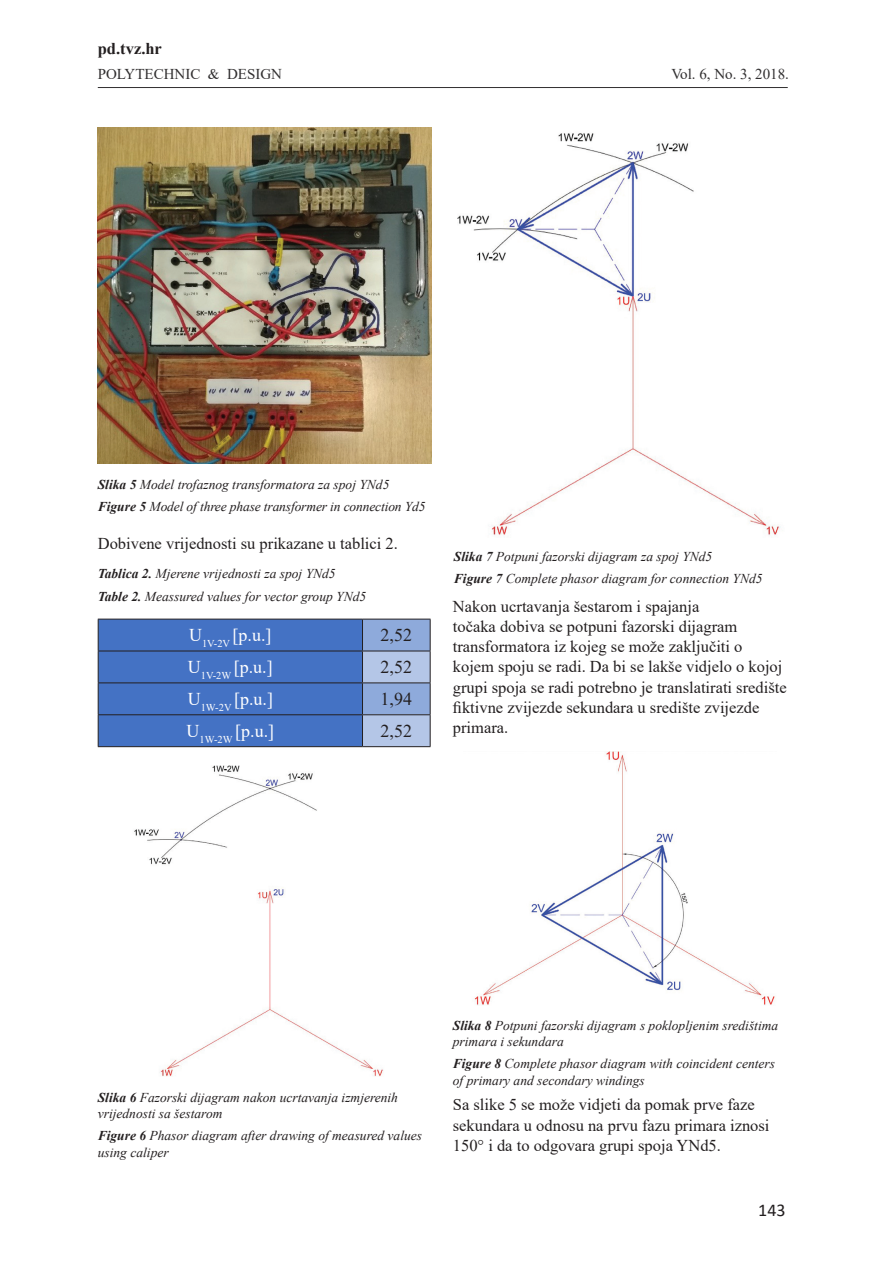
<style>
.page{position:relative;width:893px;height:1263px;background:#fff}
.page>*{position:absolute;margin:0;border:0;box-sizing:border-box;transform-origin:0 0}
.t1{font:18px "Times New Roman";color:#fff}
.t2{font:18px "Times New Roman";color:#231f20}
.t3{font:18px "Calibri";color:#231f20}
.TEKST_PARAGRAF{font:16.5px/20.2px "Times New Roman";color:#231f20}
.t4{font:700 16.5px "Times New Roman";color:#231f20}
.t5{font:15px "Times New Roman";color:#312f30}
.SLIKA{font:italic 13.5px/16.2px "Times New Roman";color:#231f20}
.s1{font-weight:700}
</style>
<div class="page">
<hr style="left:98px;top:87px;width:690px;height:1px;background:#312f30">
<svg style="left:99px;top:620px;width:331px;height:126px;background:#547dc7"></svg>
<hr style="left:98px;top:619px;width:264px;height:1px;background:#231f20">
<hr style="left:362px;top:619px;width:69px;height:1px;background:#231f20">
<hr style="left:98px;top:651px;width:264px;height:1px;background:#231f20">
<hr style="left:362px;top:651px;width:69px;height:1px;background:#231f20">
<hr style="left:98px;top:682px;width:264px;height:1px;background:#231f20">
<hr style="left:362px;top:682px;width:69px;height:1px;background:#231f20">
<hr style="left:98px;top:714px;width:264px;height:1px;background:#231f20">
<hr style="left:362px;top:714px;width:69px;height:1px;background:#231f20">
<hr style="left:98px;top:746px;width:264px;height:1px;background:#231f20">
<hr style="left:362px;top:746px;width:69px;height:1px;background:#231f20">
<hr style="left:98px;top:619px;width:1px;height:32px;background:#231f20">
<hr style="left:98px;top:651px;width:1px;height:31px;background:#231f20">
<hr style="left:98px;top:683px;width:1px;height:31px;background:#231f20">
<hr style="left:98px;top:715px;width:1px;height:31px;background:#231f20">
<hr style="left:362px;top:619px;width:1px;height:32px;background:#231f20">
<hr style="left:430px;top:619px;width:1px;height:32px;background:#231f20">
<hr style="left:362px;top:651px;width:1px;height:31px;background:#231f20">
<hr style="left:430px;top:651px;width:1px;height:31px;background:#231f20">
<hr style="left:362px;top:683px;width:1px;height:31px;background:#231f20">
<hr style="left:430px;top:683px;width:1px;height:31px;background:#231f20">
<hr style="left:362px;top:715px;width:1px;height:31px;background:#231f20">
<hr style="left:430px;top:715px;width:1px;height:31px;background:#231f20">
<img style="left:98px;top:128px;width:334px;height:335px">
<img style="left:134px;top:765px;width:249px;height:312px">
<img style="left:457px;top:133px;width:324px;height:402px">
<img style="left:474px;top:752px;width:301px;height:253px">
<p class="t4" style="left:98px;top:36px;width:66px">pd.tvz.hr</p>
<p class="t5" style="left:98px;top:64px;width:186px">POLYTECHNIC &amp; DESIGN</p>
<p class="t5" style="left:671px;top:64px;width:119px">Vol. 6, No. 3, 2018.</p>
<p class="SLIKA" style="left:98px;top:476px;width:293px"><span class="s1">Slika 5</span> Model trofaznog transformatora za spoj YNd5</p>
<p class="SLIKA" style="left:98px;top:498px;width:329px"><span class="s1">Figure 5</span> Model of three phase transformer in connection Yd5</p>
<p class="TEKST_PARAGRAF" style="left:98px;top:533px;width:302px">Dobivene vrijednosti su prikazane u tablici 2.</p>
<p class="SLIKA" style="left:98px;top:565px;width:239px"><span class="s1">Tablica 2.</span> Mjerene vrijednosti za spoj YNd5</p>
<p class="SLIKA" style="left:98px;top:588px;width:270px"><span class="s1">Table 2.</span> Meassured values for vector group YNd5</p>
<p class="t1" style="left:189px;top:622px;width:84px">U<sub>1V-2V</sub> [p.u.]</p>
<p class="t2" style="left:381px;top:622px;width:33px">2,52</p>
<p class="t1" style="left:188px;top:654px;width:86px">U<sub>1V-2W</sub> [p.u.]</p>
<p class="t2" style="left:381px;top:654px;width:33px">2,52</p>
<p class="t1" style="left:188px;top:686px;width:87px">U<sub>1W-2V</sub> [p.u.]</p>
<p class="t2" style="left:381px;top:686px;width:33px">1,94</p>
<p class="t1" style="left:187px;top:718px;width:89px">U<sub>1W-2W</sub> [p.u.]</p>
<p class="t2" style="left:381px;top:718px;width:33px">2,52</p>
<p class="SLIKA" style="left:454px;top:548px;width:260px"><span class="s1">Slika 7</span> Potpuni fazorski dijagram za spoj YNd5</p>
<p class="SLIKA" style="left:454px;top:570px;width:310px"><span class="s1">Figure 7</span> Complete phasor diagram for connection YNd5</p>
<p class="TEKST_PARAGRAF" style="left:453px;top:595px;width:335px">Nakon ucrtavanja šestarom i spajanja<br>točaka dobiva se potpuni fazorski dijagram transformatora iz kojeg se može zaključiti o kojem spoju se radi. Da bi se lakše vidjelo o kojoj grupi spoja se radi potrebno je translatirati središte fiktivne zvijezde sekundara u središte zvijezde primara.</p>
<p class="SLIKA" style="left:98px;top:1089px;width:302px"><span class="s1">Slika 6</span> Fazorski dijagram nakon ucrtavanja izmjerenih vrijednosti sa šestarom</p>
<p class="SLIKA" style="left:98px;top:1127px;width:326px"><span class="s1">Figure 6</span> Phasor diagram after drawing of measured values using caliper</p>
<p class="SLIKA" style="left:453px;top:1017px;width:327px"><span class="s1">Slika 8</span> Potpuni fazorski dijagram s poklopljenim središtima primara i sekundara</p>
<p class="SLIKA" style="left:453px;top:1055px;width:324px"><span class="s1">Figure 8</span> Complete phasor diagram with coincident centers of primary and secondary windings</p>
<p class="TEKST_PARAGRAF" style="left:453px;top:1094px;width:318px">Sa slike 5 se može vidjeti da pomak prve faze sekundara u odnosu na prvu fazu primara iznosi<br>150° i da to odgovara grupi spoja YNd5.</p>
<h1 class="t3" style="left:758px;top:1198px;width:29px">143</h1>
</div>
